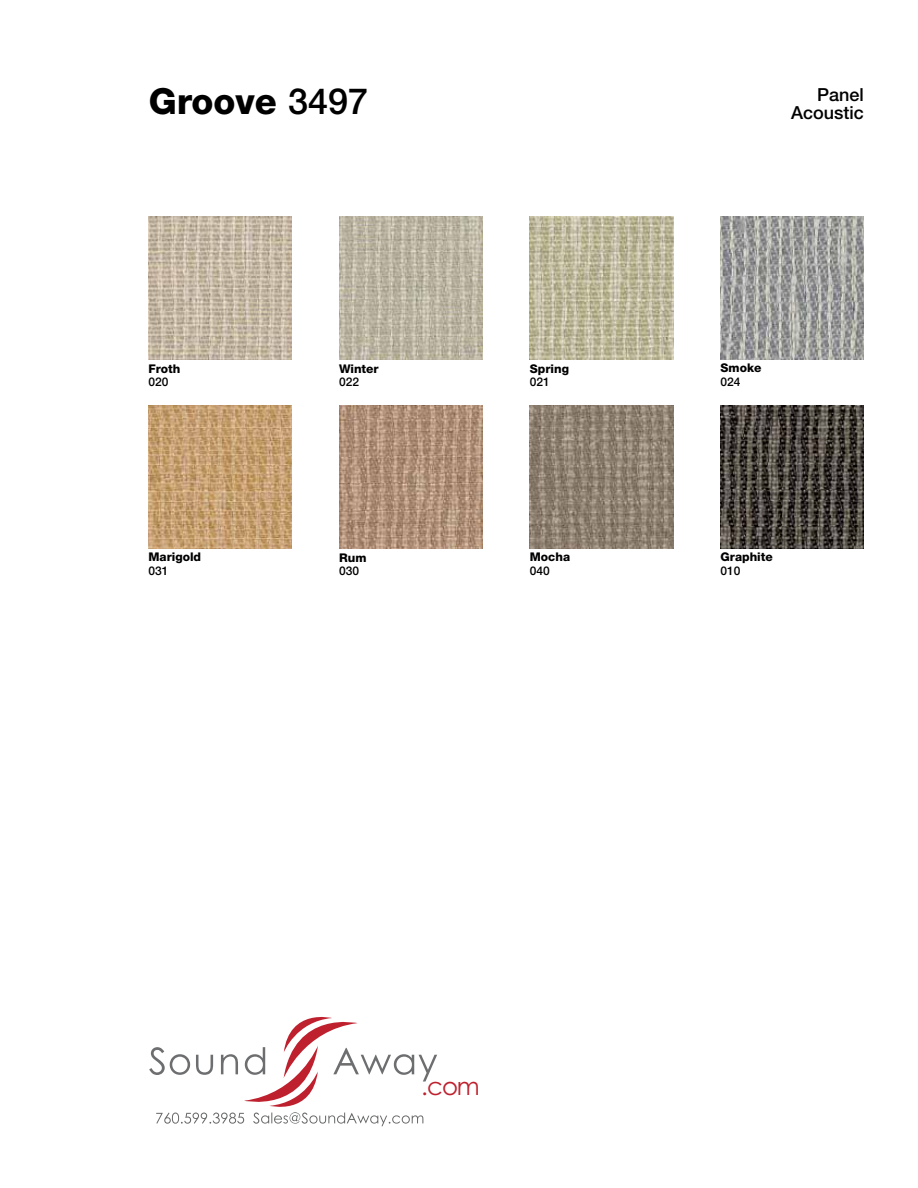
<style>
.page{position:relative;width:918px;height:1188px;background:#fff}
.page>*{position:absolute;margin:0;border:0;box-sizing:border-box;transform-origin:0 0}
.t1{font:800 36px "Helvetica Neue LT Std";color:#000}
.t2{font:24.45px "Century Gothic";color:#be202e}
.t3{font:500 18px/18px "Helvetica Neue LT Std";color:#000;text-align:right}
.t4{font:800 12px "Helvetica Neue LT Std";color:#000}
.t5{font:500 12px "Helvetica Neue LT Std";color:#000}
.s1{font-weight:500}
</style>
<div class="page">
<svg style="left:149px;top:1047px;width:41px;height:28px"></svg>
<svg style="left:196px;top:1055px;width:17px;height:20px"></svg>
<svg style="left:221px;top:1054px;width:17px;height:20px"></svg>
<svg style="left:244px;top:1017px;width:193px;height:99px"></svg>
<img style="left:254px;top:1112px;width:91px;height:12px">
<img style="left:148px;top:216px;width:144px;height:143px">
<img style="left:721px;top:216px;width:143px;height:143px">
<img style="left:339px;top:216px;width:144px;height:143px">
<img style="left:530px;top:405px;width:143px;height:143px">
<img style="left:530px;top:216px;width:143px;height:143px">
<img style="left:721px;top:405px;width:143px;height:143px">
<img style="left:148px;top:405px;width:144px;height:143px">
<img style="left:339px;top:405px;width:144px;height:143px">
<h1 class="t1" style="left:149px;top:80px;width:221px">Groove <span class="s1">3497</span></h1>
<h3 class="t3" style="left:791px;top:86px;width:74px">Panel<br>Acoustic</h3>
<p class="t4" style="left:148px;top:361px;width:33px">Froth</p>
<p class="t5" style="left:148px;top:375px;width:22px">020</p>
<p class="t4" style="left:339px;top:361px;width:41px">Winter</p>
<p class="t5" style="left:339px;top:375px;width:22px">022</p>
<p class="t4" style="left:530px;top:361px;width:41px">Spring</p>
<p class="t5" style="left:530px;top:375px;width:22px">021</p>
<p class="t4" style="left:721px;top:361px;width:42px">Smoke</p>
<p class="t5" style="left:721px;top:374px;width:22px">024</p>
<p class="t4" style="left:149px;top:550px;width:54px">Marigold</p>
<p class="t5" style="left:149px;top:563px;width:22px">031</p>
<p class="t4" style="left:339px;top:550px;width:29px">Rum</p>
<p class="t5" style="left:339px;top:564px;width:22px">030</p>
<p class="t4" style="left:530px;top:550px;width:42px">Mocha</p>
<p class="t5" style="left:530px;top:563px;width:22px">040</p>
<p class="t4" style="left:721px;top:550px;width:54px">Graphite</p>
<p class="t5" style="left:721px;top:563px;width:22px">010</p>
<h2 class="t2" style="left:421px;top:1071px;width:60px">.com</h2>
</div>
